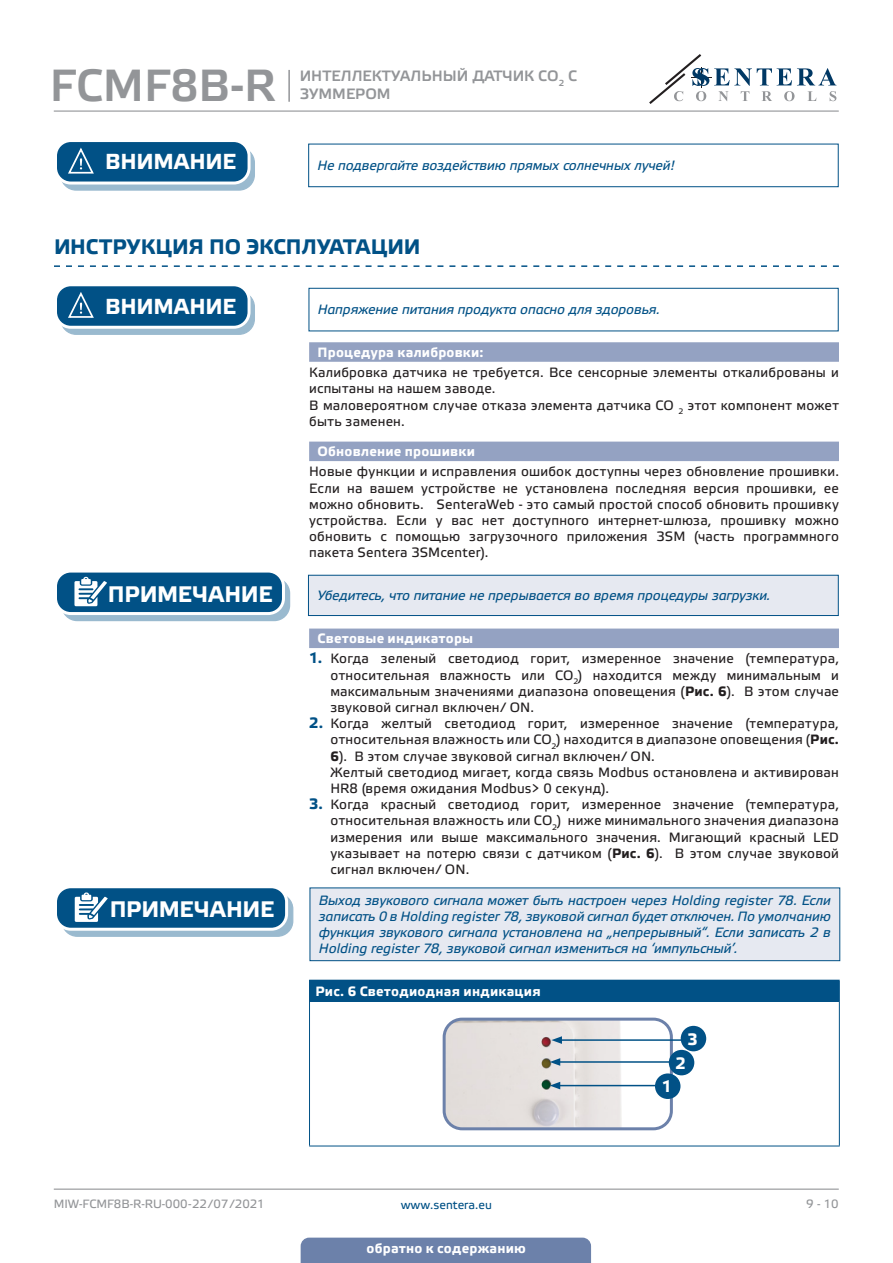
<style>
.page{position:relative;width:893px;height:1263px;background:#fff}
.page>*{position:absolute;margin:0;border:0;box-sizing:border-box;transform-origin:0 0}
.t1{font:45px "Etelka Medium Pro";color:#939598}
.t2{font:700 22.5px "Etelka Text Pro";letter-spacing:-.02em;color:#fff}
.t3{font:700 21.75px "Etelka Text Pro";letter-spacing:-.02em;color:#fff}
.t4{font:700 21px "Etelka Text Pro";letter-spacing:-.005em;color:#015186}
.TABLE_TEXT_WHITE{font:700 16.5px "Etelka Text Pro";color:#fff}
.t5{font:15px/18px "Etelka Medium Pro";color:#939598}
.body{font:13.5px/16.2px "Etelka Text Pro";letter-spacing:.015em;color:#231f20;text-align:justify}
.attention{font:italic 13.5px/16.2px "Etelka Text Pro";letter-spacing:-.005em;color:#015186;text-align:justify}
.Numbering{font:13.5px/16.2px "Etelka Text Pro";letter-spacing:.015em;color:#231f20}
.Number-roman{font:700 13.5px "Etelka Text Pro";letter-spacing:.015em;color:#fff}
.table_text{font:700 13.5px "Etelka Text Pro";letter-spacing:.02em;color:#fff}
.t6{font:12px "Etelka Text Pro";letter-spacing:-.005em;color:#939598}
.t7{font:12px "Etelka Text Pro";color:#015186}
.s1{font-weight:700;font-size:15px;color:#015186}
.s2{font-weight:700}
</style>
<div class="page">
<hr style="left:54px;top:111px;width:785px;height:1px;background:#939598">
<hr style="left:54px;top:1188px;width:785px;height:2px;background:#939598">
<svg style="left:649px;top:54px;width:187px;height:50px"></svg>
<div style="left:301px;top:1237px;width:290px;height:26px;background:#6c81aa"></div>
<hr style="left:288px;top:70px;width:2px;height:32px;background:#939598">
<svg style="left:54px;top:265px;width:785px;height:2px"></svg>
<div style="left:309px;top:342px;width:530px;height:20px;background:#94a2c2"></div>
<div style="left:309px;top:442px;width:530px;height:19px;background:#94a2c2"></div>
<div style="left:309px;top:628px;width:530px;height:20px;background:#94a2c2"></div>
<div style="left:61px;top:148px;width:193px;height:42px;background:#9abacf;border-radius:15px"></div>
<div style="left:60px;top:147px;width:195px;height:44px;border:1px solid #015186;border-radius:15px"></div>
<div style="left:56px;top:141px;width:193px;height:42px;background:#015186;border-radius:15px"></div>
<div style="left:54px;top:139px;width:197px;height:46px;border:3px solid #fff;border-radius:15px"></div>
<svg style="left:67px;top:147px;width:37px;height:37px"></svg>
<div style="left:308px;top:144px;width:531px;height:43px;border:1px solid #015186"></div>
<div style="left:61px;top:292px;width:193px;height:42px;background:#9abacf;border-radius:15px"></div>
<div style="left:60px;top:291px;width:195px;height:44px;border:1px solid #015186;border-radius:15px"></div>
<div style="left:56px;top:285px;width:193px;height:42px;background:#015186;border-radius:15px"></div>
<div style="left:54px;top:283px;width:197px;height:46px;border:3px solid #fff;border-radius:15px"></div>
<svg style="left:67px;top:292px;width:37px;height:36px"></svg>
<div style="left:309px;top:288px;width:530px;height:43px;border:1px solid #015186"></div>
<div style="left:62px;top:578px;width:228px;height:42px;background:#9abacf;border-radius:15px"></div>
<div style="left:61px;top:577px;width:229px;height:44px;border:1px solid #015186;border-radius:15px"></div>
<div style="left:56px;top:571px;width:227px;height:42px;background:#015186;border-radius:15px"></div>
<div style="left:54px;top:569px;width:231px;height:46px;border:3px solid #fff;border-radius:15px"></div>
<svg style="left:74px;top:577px;width:39px;height:37px"></svg>
<div style="left:308px;top:575px;width:530px;height:40px;background:#e6e9f1"></div>
<div style="left:308px;top:575px;width:531px;height:41px;border:1px solid #015186"></div>
<div style="left:62px;top:894px;width:231px;height:42px;background:#9abacf;border-radius:15px"></div>
<div style="left:61px;top:893px;width:232px;height:44px;border:1px solid #015186;border-radius:15px"></div>
<div style="left:56px;top:887px;width:231px;height:42px;background:#015186;border-radius:15px"></div>
<div style="left:54px;top:885px;width:234px;height:46px;border:3px solid #fff;border-radius:15px"></div>
<svg style="left:75px;top:892px;width:39px;height:38px"></svg>
<div style="left:310px;top:888px;width:530px;height:73px;background:#e6e9f1"></div>
<div style="left:310px;top:887px;width:530px;height:74px;border:1px solid #015186"></div>
<div style="left:309px;top:980px;width:530px;height:22px;background:#015186"></div>
<svg style="left:839px;top:980px;width:1px;height:22px"></svg>
<hr style="left:309px;top:1002px;width:1px;height:143px;background:#015186">
<hr style="left:839px;top:1002px;width:1px;height:143px;background:#015186">
<hr style="left:309px;top:1145px;width:531px;height:1px;background:#015186">
<img style="left:444px;top:1019px;width:179px;height:110px">
<div style="left:443px;top:1018px;width:230px;height:112px;border:3px solid #6c81aa;border-radius:18px"></div>
<hr style="left:560px;top:1039px;width:129px;height:2px;background:#015186">
<svg style="left:551px;top:1036px;width:11px;height:8px"></svg>
<hr style="left:558px;top:1061px;width:118px;height:2px;background:#015186">
<svg style="left:550px;top:1058px;width:10px;height:8px"></svg>
<hr style="left:558px;top:1085px;width:118px;height:1px;background:#015186">
<svg style="left:550px;top:1082px;width:10px;height:7px"></svg>
<div style="left:681px;top:1026px;width:25px;height:25px;background:#015186;border-radius:50%"></div>
<div style="left:669px;top:1050px;width:25px;height:25px;background:#015186;border-radius:50%"></div>
<div style="left:655px;top:1073px;width:25px;height:26px;background:#015186;border-radius:50%"></div>
<h1 class="t1" style="left:50px;top:61px;width:228px">FCMF8B-R</h1>
<p class="t5" style="left:300px;top:67px;width:279px">ИНТЕЛЛЕКТУАЛЬНЫЙ ДАТЧИК CO<sub>2</sub> С<br>ЗУММЕРОМ</p>
<p class="t3" style="left:105px;top:148px;width:132px">ВНИМАНИЕ</p>
<p class="attention" style="left:318px;top:158px;width:359px">Не подвергайте воздействию прямых солнечных лучей!</p>
<p class="t4" style="left:54px;top:234px;width:368px">ИНСТРУКЦИЯ ПО ЭКСПЛУАТАЦИИ</p>
<p class="t3" style="left:105px;top:292px;width:132px">ВНИМАНИЕ</p>
<p class="attention" style="left:318px;top:303px;width:344px">Напряжение питания продукта опасно для здоровья.</p>
<p class="Number-roman" style="left:318px;top:343px;width:168px">Процедура калибровки:</p>
<p class="body" style="left:309px;top:365px;width:531px">Калибровка датчика не требуется. Все сенсорные элементы откалиброваны и испытаны на нашем заводе.</p>
<p class="body" style="left:309px;top:398px;width:531px">В маловероятном случае отказа элемента датчика CO <sub>2</sub> этот компонент может быть заменен.</p>
<p class="Number-roman" style="left:318px;top:443px;width:159px">Обновление прошивки</p>
<p class="body" style="left:309px;top:464px;width:531px">Новые функции и исправления ошибок доступны через обновление прошивки.<br>Если на вашем устройстве не установлена последняя версия прошивки, ее можно обновить. SenteraWeb - это самый простой способ обновить прошивку устройства. Если у вас нет доступного интернет-шлюза, прошивку можно обновить с помощью загрузочного приложения 3SM (часть программного пакета Sentera 3SMcenter).</p>
<p class="t2" style="left:108px;top:579px;width:166px">ПРИМЕЧАНИЕ</p>
<p class="attention" style="left:317px;top:588px;width:455px">Убедитесь, что питание не прерывается во время процедуры загрузки.</p>
<p class="Number-roman" style="left:318px;top:630px;width:157px">Световые индикаторы</p>
<p class="body" style="left:330px;top:651px;width:510px;text-indent:-21px"><span class="s1">1.</span> Когда зеленый светодиод горит, измеренное значение (температура, относительная влажность или CO<sub>2</sub>) находится между минимальным и максимальным значениями диапазона оповещения (<span class="s2">Рис. 6</span>). В этом случае звуковой сигнал включен/ ON.</p>
<p class="body" style="left:330px;top:716px;width:510px;text-indent:-21px"><span class="s1">2.</span> Когда желтый светодиод горит, измеренное значение (температура, относительная влажность или CO<sub>2</sub>) находится в диапазоне оповещения (<span class="s2">Рис.<br>6</span>). В этом случае звуковой сигнал включен/ ON.</p>
<p class="Numbering" style="left:330px;top:765px;width:510px">Желтый светодиод мигает, когда связь Modbus остановлена и активирован<br>HR8 (время ожидания Modbus&gt; 0 секунд).</p>
<p class="body" style="left:330px;top:797px;width:510px;text-indent:-21px"><span class="s1">3.</span> Когда красный светодиод горит, измеренное значение (температура, относительная влажность или CO<sub>2</sub>) ниже минимального значения диапазона измерения или выше максимального значения. Мигающий красный LED указывает на потерю связи с датчиком (<span class="s2">Рис. 6</span>). В этом случае звуковой сигнал включен/ ON.</p>
<p class="t2" style="left:110px;top:895px;width:166px">ПРИМЕЧАНИЕ</p>
<p class="attention" style="left:319px;top:893px;width:514px">Выход звукового сигнала может быть настроен через Holding register 78. Если записать 0 в Holding register 78, звуковой сигнал будет отключен. По умолчанию функция звукового сигнала установлена на „непрерывный“. Если записать 2 в Holding register 78, звуковой сигнал измениться на ‘импульсный’.</p>
<p class="table_text" style="left:315px;top:983px;width:227px">Рис. 6 Светодиодная индикация</p>
<p class="TABLE_TEXT_WHITE" style="left:687px;top:1028px;width:12px">3</p>
<p class="TABLE_TEXT_WHITE" style="left:676px;top:1052px;width:12px">2</p>
<p class="TABLE_TEXT_WHITE" style="left:662px;top:1076px;width:12px">1</p>
<p class="t6" style="left:54px;top:1197px;width:212px">MIW-FCMF8B-R-RU-000 - 22 / 07 / 2021</p>
<p class="t7" style="left:401px;top:1198px;width:93px">www.sentera.eu</p>
<p class="t6" style="left:806px;top:1197px;width:34px">9 - 10</p>
<p class="table_text" style="left:367px;top:1239px;width:161px">обратно к содержанию</p>
</div>
